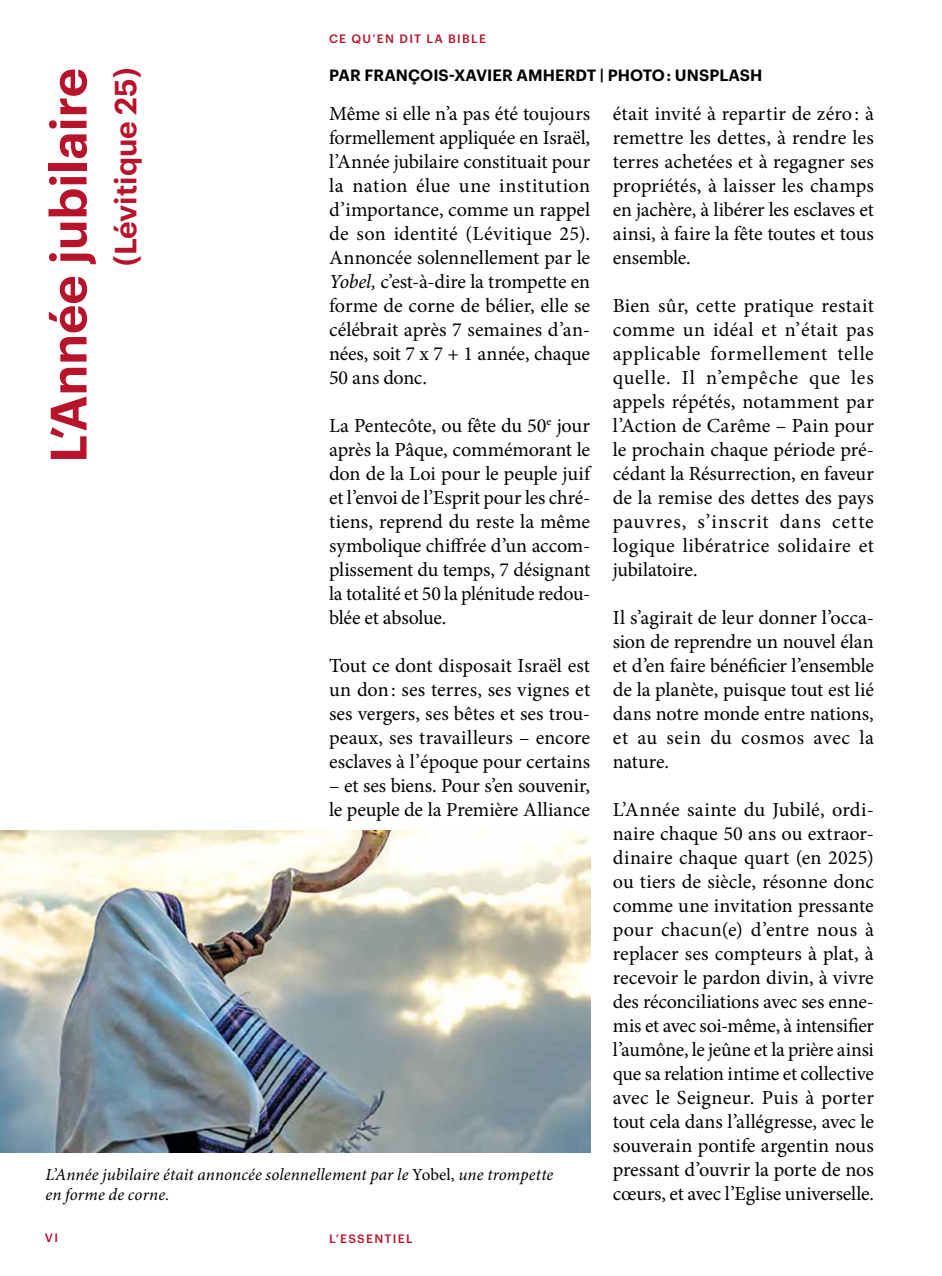
<style>
.page{position:relative;width:942px;height:1276px;background:#fff}
.page>*{position:absolute;margin:0;border:0;box-sizing:border-box;transform-origin:0 0}
.t1{font:600 50px "Graphik";color:#b7142c}
.t2{font:600 30px "Graphik";color:#b7142c}
.t3{font:20px/24px "Minion Pro";letter-spacing:-.005em;color:#000;text-align:justify}
.t4{font:italic 17px/20px "Minion Pro";letter-spacing:.005em;color:#000}
.t5{font:600 16px "Graphik";letter-spacing:.005em;color:#000}
.t6{font:500 12px "Graphik";letter-spacing:.105em;color:#b7142c}
.s1{font-style:italic}
.s2{font-style:normal}
</style>
<div class="page">
<img style="left:0;top:831px;width:590px;height:321px">
<p class="t6" style="left:329px;top:30px;width:158px">CE QU’EN DIT LA BIBLE</p>
<h1 class="t1" style="left:30px;top:463px;width:396px;rotate:-90deg">L’Année jubilaire</h1>
<h2 class="t2" style="left:103px;top:266px;width:199px;rotate:-90deg">(Lévitique 25)</h2>
<p class="t5" style="left:329px;top:63px;width:434px">PAR FRANÇOIS-XAVIER AMHERDT | PHOTO : UNSPLASH</p>
<p class="t3" style="left:329px;top:102px;width:262px">Même si elle n’a pas été toujours formellement appliquée en Israël, l’Année jubilaire constituait pour la nation élue une institution d’importance, comme un rappel de son identité (Lévitique 25).<br>Annoncée solennellement par le <span class="s1">Yobel,</span> c’est-à-dire la trompette en forme de corne de bélier, elle se célébrait après 7 semaines d’an&shy;nées, soit 7 x 7 + 1 année, chaque 50 ans donc.</p>
<p class="t3" style="left:329px;top:414px;width:262px">La Pentecôte, ou fête du 50<sup>e</sup> jour après la Pâque, commémorant le don de la Loi pour le peuple juif et l’envoi de l’Esprit pour les chré&shy;tiens, reprend du reste la même symbolique chiffrée d’un accom&shy;plissement du temps, 7 désignant la totalité et 50 la plénitude redou&shy;blée et absolue.</p>
<p class="t3" style="left:329px;top:654px;width:262px">Tout ce dont disposait Israël est un don: ses terres, ses vignes et ses vergers, ses bêtes et ses trou&shy;peaux, ses travailleurs – encore esclaves à l’époque pour certains</p>
<p class="t3" style="left:329px;top:774px;width:262px">– et ses biens. Pour s’en souvenir, le peuple de la Première Alliance</p>
<p class="t3" style="left:612px;top:102px;width:262px">était invité à repartir de zéro: à remettre les dettes, à rendre les terres achetées et à regagner ses propriétés, à laisser les champs en jachère, à libérer les esclaves et ainsi, à faire la fête toutes et tous ensemble.</p>
<p class="t3" style="left:612px;top:294px;width:262px">Bien sûr, cette pratique restait comme un idéal et n’était pas applicable formellement telle quelle. Il n’empêche que les appels répétés, notamment par l’Action de Carême – Pain pour le prochain chaque période pré&shy;cédant la Résurrection, en faveur de la remise des dettes des pays pauvres, s’inscrit dans cette logique libératrice solidaire et jubilatoire.</p>
<p class="t3" style="left:612px;top:606px;width:262px">Il s’agirait de leur donner l’occa&shy;sion de reprendre un nouvel élan et d’en faire bénéficier l’ensemble de la planète, puisque tout est lié dans notre monde entre nations, et au sein du cosmos avec la nature.</p>
<p class="t3" style="left:612px;top:798px;width:262px">L’Année sainte du Jubilé, ordi&shy;naire chaque 50 ans ou extraor&shy;dinaire chaque quart (en 2025) ou tiers de siècle, résonne donc comme une invitation pressante pour chacun(e) d’entre nous à replacer ses compteurs à plat, à recevoir le pardon divin, à vivre des réconciliations avec ses enne&shy;mis et avec soi-même, à intensifier l’aumône, le jeûne et la prière ainsi que sa relation intime et collective avec le Seigneur. Puis à porter tout cela dans l’allégresse, avec le souverain pontife argentin nous pressant d’ouvrir la porte de nos cœurs, et avec l’Eglise universelle.</p>
<p class="t4" style="left:45px;top:1165px;width:509px">L’Année jubilaire était annoncée solennellement par le <span class="s2">Yobel,</span> une trompette en forme de corne.</p>
<p class="t6" style="left:45px;top:1228px;width:15px">VI</p>
<p class="t6" style="left:329px;top:1229px;width:85px">L’ESSENTIEL</p>
</div>
